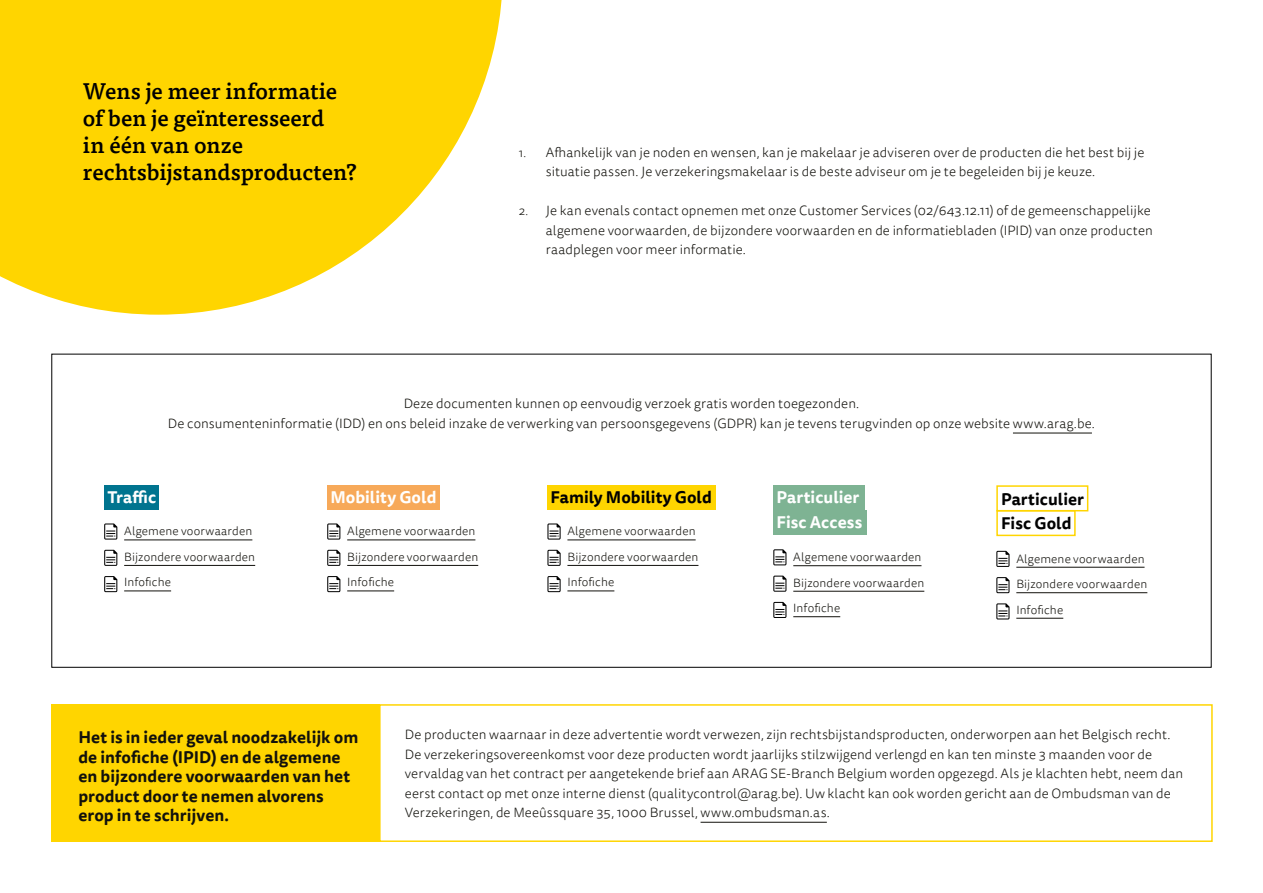
<style>
.page{position:relative;width:1263px;height:893px;background:#fff}
.page>*{position:absolute;margin:0;border:0;box-sizing:border-box;transform-origin:0 0}
.t1{font:500 22.5px/27px "Tisa Pro";letter-spacing:-.005em;color:#000}
.t2{font:700 16.5px/19.5px "Tisa Sans Pro";letter-spacing:.005em;color:#12110c}
.t3{font:700 16.5px/24.6px "Tisa Sans Pro";letter-spacing:.005em;color:#fff}
.t4{font:700 16.5px/24.6px "Tisa Sans Pro";letter-spacing:.005em;color:#000}
.t5{font:300 13.5px/19.5px "Tisa Sans Pro";letter-spacing:.005em;color:#12110c}
.t6{font:300 12px/25.5px "Tisa Sans Pro";letter-spacing:.01em;color:#12110c}
.s1{font-size:12px}
</style>
<div class="page">
<svg style="left:0;top:0;width:502px;height:315px;fill:#ffd500"></svg>
<div style="left:52px;top:704px;width:328px;height:138px;background:#ffd500"></div>
<div style="left:379px;top:704px;width:834px;height:138px;border:2px solid #ffd500"></div>
<div style="left:773px;top:485px;width:91px;height:25px;background:#7eb393"></div>
<div style="left:773px;top:510px;width:94px;height:25px;background:#7eb393"></div>
<hr style="left:793px;top:565px;width:128px;height:1px;background:#12110c">
<hr style="left:793px;top:591px;width:131px;height:1px;background:#12110c">
<hr style="left:793px;top:616px;width:47px;height:1px;background:#12110c">
<svg style="left:773px;top:549px;width:13px;height:16px"></svg>
<svg style="left:773px;top:576px;width:13px;height:16px"></svg>
<svg style="left:773px;top:602px;width:13px;height:16px"></svg>
<div style="left:996px;top:485px;width:92px;height:26px;border:2px solid #ffd500"></div>
<div style="left:996px;top:510px;width:80px;height:26px;border:2px solid #ffd500"></div>
<hr style="left:1016px;top:567px;width:128px;height:1px;background:#12110c">
<hr style="left:1016px;top:592px;width:131px;height:1px;background:#12110c">
<hr style="left:1016px;top:618px;width:47px;height:1px;background:#12110c">
<svg style="left:996px;top:551px;width:13px;height:16px"></svg>
<svg style="left:996px;top:577px;width:13px;height:16px"></svg>
<svg style="left:996px;top:603px;width:13px;height:16px"></svg>
<div style="left:547px;top:485px;width:168px;height:25px;background:#ffd500"></div>
<hr style="left:567px;top:540px;width:129px;height:1px;background:#12110c">
<hr style="left:567px;top:565px;width:131px;height:1px;background:#12110c">
<hr style="left:567px;top:591px;width:47px;height:1px;background:#12110c">
<svg style="left:547px;top:523px;width:14px;height:17px"></svg>
<svg style="left:547px;top:550px;width:14px;height:16px"></svg>
<svg style="left:547px;top:576px;width:14px;height:16px"></svg>
<div style="left:327px;top:485px;width:113px;height:25px;background:#f7a959"></div>
<hr style="left:347px;top:540px;width:128px;height:1px;background:#12110c">
<hr style="left:347px;top:565px;width:131px;height:1px;background:#12110c">
<hr style="left:347px;top:591px;width:47px;height:1px;background:#12110c">
<svg style="left:327px;top:523px;width:13px;height:17px"></svg>
<svg style="left:327px;top:550px;width:13px;height:16px"></svg>
<svg style="left:327px;top:576px;width:13px;height:16px"></svg>
<div style="left:104px;top:485px;width:54px;height:25px;background:#00748f"></div>
<hr style="left:124px;top:540px;width:128px;height:1px;background:#12110c">
<hr style="left:124px;top:565px;width:131px;height:1px;background:#12110c">
<hr style="left:124px;top:591px;width:47px;height:1px;background:#12110c">
<svg style="left:104px;top:523px;width:13px;height:17px"></svg>
<svg style="left:104px;top:550px;width:13px;height:16px"></svg>
<svg style="left:104px;top:576px;width:13px;height:16px"></svg>
<hr style="left:1013px;top:433px;width:79px;height:1px;background:#12110c">
<hr style="left:700px;top:822px;width:127px;height:1px;background:#12110c">
<h1 class="t1" style="left:83px;top:77px;width:275px">Wens je meer informatie of ben je geïnteresseerd<br>in één van onze rechtsbijstandsproducten?</h1>
<p class="t5" style="left:546px;top:143px;width:600px;text-indent:-27px"><span class="s1">1.</span> Afhankelijk van je noden en wensen, kan je makelaar je adviseren over de producten die het best bij je situatie passen. Je verzekeringsmakelaar is de beste adviseur om je te begeleiden bij je keuze.</p>
<p class="t5" style="left:546px;top:201px;width:609px;text-indent:-27px"><span class="s1">2.</span> Je kan evenals contact opnemen met onze Customer Services (02/643.12.11) of de gemeenschappelijke algemene voorwaarden, de bijzondere voorwaarden en de informatiebladen (IPID) van onze producten raadplegen voor meer informatie.</p>
<p class="t5" style="left:168px;top:394px;width:928px;text-align:center">Deze documenten kunnen op eenvoudig verzoek gratis worden toegezonden.<br>De consumenteninformatie (IDD) en ons beleid inzake de verwerking van persoonsgegevens (GDPR) kan je tevens terugvinden op onze website www.arag.be.</p>
<p class="t3" style="left:107px;top:485px;width:50px">Traffic</p>
<p class="t6" style="left:124px;top:519px;width:133px">Algemene voorwaarden<br>Bijzondere voorwaarden<br>Infofiche</p>
<p class="t3" style="left:330px;top:485px;width:108px">Mobility Gold</p>
<p class="t6" style="left:347px;top:519px;width:133px">Algemene voorwaarden<br>Bijzondere voorwaarden<br>Infofiche</p>
<p class="t4" style="left:551px;top:485px;width:163px">Family Mobility Gold</p>
<p class="t6" style="left:567px;top:519px;width:133px">Algemene voorwaarden<br>Bijzondere voorwaarden<br>Infofiche</p>
<p class="t3" style="left:776px;top:485px;width:87px">Particulier<br>Fisc Access</p>
<p class="t6" style="left:793px;top:545px;width:133px">Algemene voorwaarden<br>Bijzondere voorwaarden<br>Infofiche</p>
<p class="t4" style="left:1001px;top:487px;width:84px">Particulier<br>Fisc Gold</p>
<p class="t6" style="left:1016px;top:546px;width:133px">Algemene voorwaarden<br>Bijzondere voorwaarden<br>Infofiche</p>
<p class="t2" style="left:78px;top:727px;width:282px">Het is in ieder geval noodzakelijk om de infofiche (IPID) en de algemene en bijzondere voorwaarden van het product door te nemen alvorens erop in te schrijven.</p>
<p class="t5" style="left:405px;top:725px;width:780px">De producten waarnaar in deze advertentie wordt verwezen, zijn rechtsbijstandsproducten, onderworpen aan het Belgisch recht.<br>De verzekeringsovereenkomst voor deze producten wordt jaarlijks stilzwijgend verlengd en kan ten minste 3 maanden voor de vervaldag van het contract per aangetekende brief aan ARAG SE-Branch Belgium worden opgezegd. Als je klachten hebt, neem dan eerst contact op met onze interne dienst (qualitycontrol@arag.be). Uw klacht kan ook worden gericht aan de Ombudsman van de Verzekeringen, de Meeûssquare 35, 1000 Brussel, www.ombudsman.as.</p>
</div>
